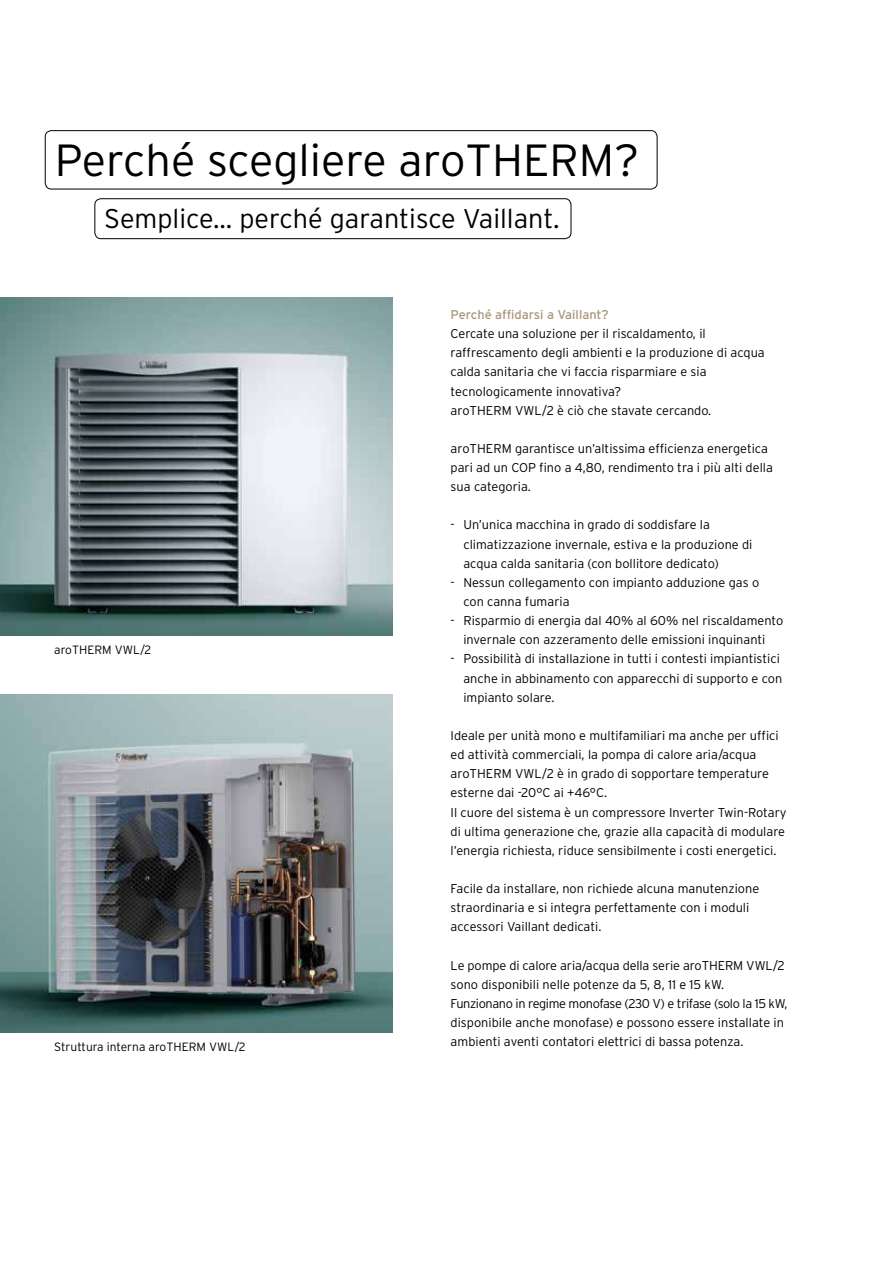
<style>
.page{position:relative;width:893px;height:1263px;background:#fff}
.page>*{position:absolute;margin:0;border:0;box-sizing:border-box;transform-origin:0 0}
.t1{font:300 45px "Interstate";color:#000}
.t2{font:300 27px "Interstate";color:#000}
.t3{font:300 12.75px/19.2px "Interstate OT";color:#000}
.t4{font:12.75px "Interstate OT";color:#aa967a}
.t5{font:300 12px "Interstate OT";color:#000}
</style>
<div class="page">
<div style="left:95px;top:198px;width:476px;height:41px;border:1px solid #000;border-radius:6px"></div>
<div style="left:45px;top:130px;width:612px;height:59px;border:1px solid #000;border-radius:6px"></div>
<img style="left:0;top:298px;width:392px;height:338px">
<img style="left:0;top:695px;width:392px;height:338px">
<h1 class="t1" style="left:55px;top:134px;width:586px">Perché scegliere aroTHERM?</h1>
<h2 class="t2" style="left:104px;top:203px;width:457px">Semplice... perché garantisce Vaillant.</h2>
<p class="t5" style="left:54px;top:643px;width:99px">aroTHERM VWL/2</p>
<p class="t5" style="left:54px;top:1040px;width:193px">Struttura interna aroTHERM VWL/2</p>
<p class="t4" style="left:451px;top:307px;width:160px">Perché affidarsi a Vaillant?</p>
<p class="t3" style="left:451px;top:324px;width:316px">Cercate una soluzione per il riscaldamento, il raffrescamento degli ambienti e la produzione di acqua calda sanitaria che vi faccia risparmiare e sia tecnologicamente innovativa?<br>aroTHERM VWL/2 è ciò che stavate cercando.</p>
<p class="t3" style="left:451px;top:439px;width:324px">aroTHERM garantisce un’altissima efficienza energetica pari ad un COP fino a 4,80, rendimento tra i più alti della sua categoria.</p>
<p class="t3" style="left:463px;top:515px;width:291px;text-indent:-13px">- Un’unica macchina in grado di soddisfare la climatizzazione invernale, estiva e la produzione di acqua calda sanitaria (con bollitore dedicato)</p>
<p class="t3" style="left:463px;top:573px;width:297px;text-indent:-13px">- Nessun collegamento con impianto adduzione gas o con canna fumaria</p>
<p class="t3" style="left:451px;top:611px;width:334px;text-align:center">- Risparmio di energia dal 40% al 60% nel riscaldamento invernale con azzeramento delle emissioni inquinanti</p>
<p class="t3" style="left:463px;top:649px;width:320px;text-indent:-13px">- Possibilità di installazione in tutti i contesti impiantistici anche in abbinamento con apparecchi di supporto e con impianto solare.</p>
<p class="t3" style="left:451px;top:726px;width:338px">Ideale per unità mono e multifamiliari ma anche per uffici ed attività commerciali, la pompa di calore aria/acqua aroTHERM VWL/2 è in grado di sopportare temperature esterne dai -20°C ai +46°C.<br>Il cuore del sistema è un compressore Inverter Twin-Rotary di ultima generazione che, grazie alla capacità di modulare l’energia richiesta, riduce sensibilmente i costi energetici.</p>
<p class="t3" style="left:451px;top:879px;width:310px">Facile da installare, non richiede alcuna manutenzione straordinaria e si integra perfettamente con i moduli accessori Vaillant dedicati.</p>
<p class="t3" style="left:451px;top:955px;width:338px">Le pompe di calore aria/acqua della serie aroTHERM VWL/2 sono disponibili nelle potenze da 5, 8, 11 e 15 kW.<br>Funzionano in regime monofase (230 V) e trifase (solo la 15 kW, disponibile anche monofase) e possono essere installate in ambienti aventi contatori elettrici di bassa potenza.</p>
</div>
